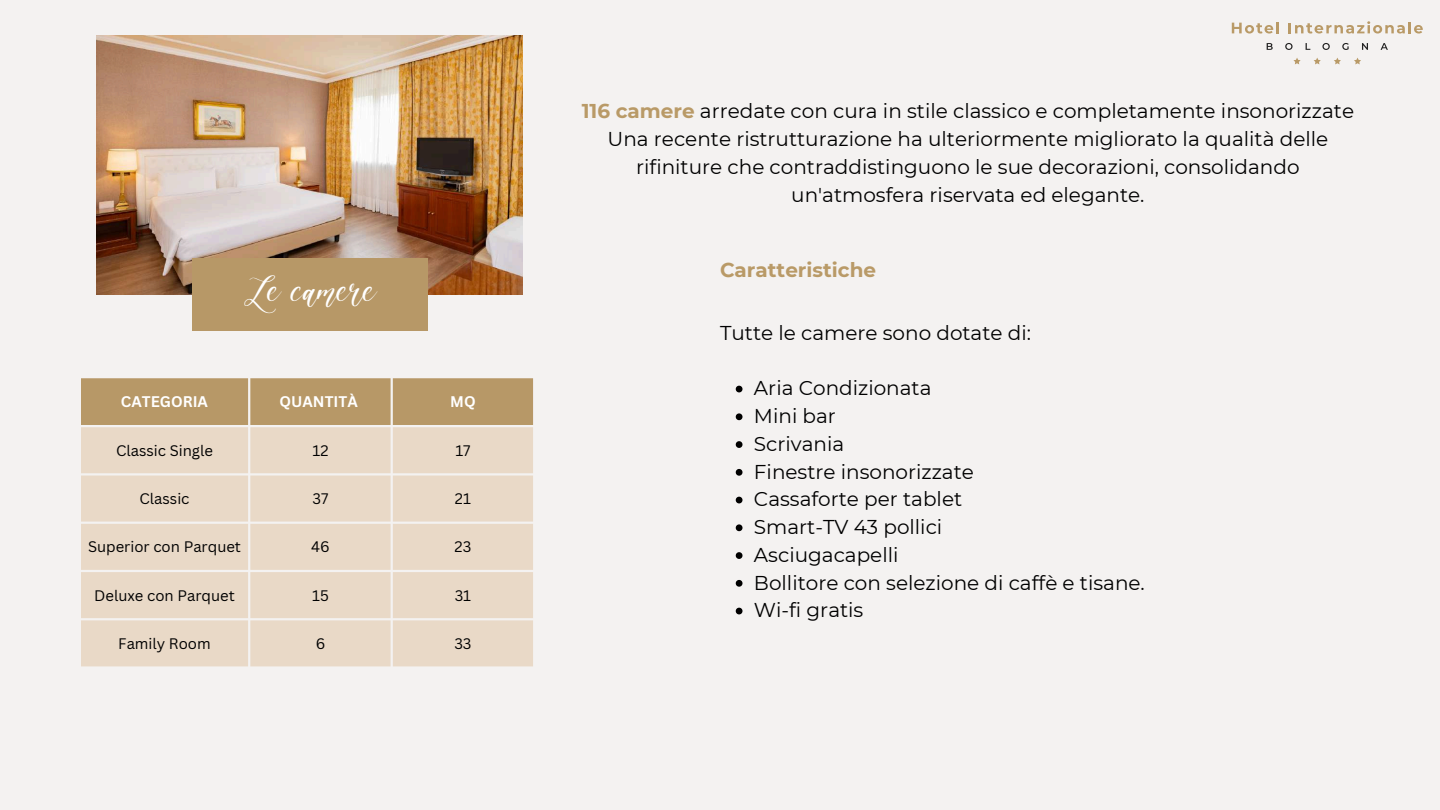
<style>
.page{position:relative;width:1440px;height:810px;background:#f4f2f1}
.page>*{position:absolute;margin:0;border:0;box-sizing:border-box;transform-origin:0 0}
.t1{font:48.7px "Elegante";color:#fff}
.t2{font:20px/27.8px "Montserrat";color:#000;text-align:center}
.t3{font:700 20px "Montserrat";color:#b99a67}
.t4{font:700 15px "Canva Sans";color:#fff}
.t5{font:14.9px "Canva Sans";color:#000}
.s1{font-weight:700;color:#b99a67}
</style>
<div class="page">
<img style="left:97px;top:35px;width:425px;height:259px">
<div style="left:192px;top:258px;width:235px;height:72px;background:#b79867"></div>
<svg style="left:1232px;top:22px;width:47px;height:12px"></svg>
<svg style="left:1289px;top:21px;width:134px;height:13px"></svg>
<svg style="left:1293px;top:58px;width:8px;height:6px"></svg>
<svg style="left:1314px;top:58px;width:7px;height:6px"></svg>
<svg style="left:1334px;top:58px;width:7px;height:6px"></svg>
<svg style="left:1354px;top:58px;width:7px;height:6px"></svg>
<svg style="left:1267px;top:43px;width:6px;height:7px"></svg>
<svg style="left:1285px;top:43px;width:8px;height:7px"></svg>
<svg style="left:1306px;top:43px;width:4px;height:7px"></svg>
<svg style="left:1322px;top:43px;width:8px;height:7px"></svg>
<svg style="left:1342px;top:43px;width:7px;height:7px"></svg>
<svg style="left:1362px;top:43px;width:6px;height:7px"></svg>
<svg style="left:1381px;top:43px;width:7px;height:7px"></svg>
<div style="left:81px;top:378px;width:452px;height:47px;background:#b79867"></div>
<div style="left:81px;top:427px;width:452px;height:239px;background:#e9d9c7"></div>
<svg style="left:736px;top:386px;width:6px;height:6px"></svg>
<svg style="left:736px;top:413px;width:6px;height:7px"></svg>
<svg style="left:736px;top:441px;width:6px;height:7px"></svg>
<svg style="left:736px;top:469px;width:6px;height:7px"></svg>
<svg style="left:736px;top:497px;width:6px;height:6px"></svg>
<svg style="left:736px;top:524px;width:6px;height:7px"></svg>
<svg style="left:736px;top:552px;width:6px;height:7px"></svg>
<svg style="left:736px;top:580px;width:6px;height:7px"></svg>
<svg style="left:736px;top:608px;width:6px;height:6px"></svg>
<h1 class="t1" style="left:246px;top:267px;width:131px">Le camere</h1>
<p class="t4" style="left:121px;top:391px;width:89px">CATEGORIA</p>
<p class="t4" style="left:280px;top:391px;width:80px">QUANTITÀ</p>
<p class="t4" style="left:450px;top:391px;width:27px">MQ</p>
<p class="t5" style="left:116px;top:440px;width:98px">Classic Single</p>
<p class="t5" style="left:312px;top:440px;width:18px">12</p>
<p class="t5" style="left:455px;top:440px;width:17px">17</p>
<p class="t5" style="left:140px;top:488px;width:52px">Classic</p>
<p class="t5" style="left:312px;top:488px;width:17px">37</p>
<p class="t5" style="left:455px;top:488px;width:18px">21</p>
<p class="t5" style="left:88px;top:536px;width:155px">Superior con Parquet</p>
<p class="t5" style="left:311px;top:536px;width:20px">46</p>
<p class="t5" style="left:455px;top:536px;width:18px">23</p>
<p class="t5" style="left:94px;top:585px;width:142px">Deluxe con Parquet</p>
<p class="t5" style="left:312px;top:585px;width:18px">15</p>
<p class="t5" style="left:455px;top:585px;width:18px">31</p>
<p class="t5" style="left:118px;top:633px;width:94px">Family Room</p>
<p class="t5" style="left:316px;top:633px;width:11px">6</p>
<p class="t5" style="left:454px;top:633px;width:19px">33</p>
<p class="t2" style="left:582px;top:97px;width:774px"><span class="s1">116 camere</span> arredate con cura in stile classico e completamente insonorizzate Una recente ristrutturazione ha ulteriormente migliorato la qualità delle rifiniture che contraddistinguono le sue decorazioni, consolidando un'atmosfera riservata ed elegante.</p>
<p class="t3" style="left:720px;top:258px;width:158px">Caratteristiche</p>
<p class="t2" style="left:720px;top:319px;width:313px">Tutte le camere sono dotate di:</p>
<p class="t2" style="left:754px;top:374px;width:392px;text-align:left">Aria Condizionata<br>Mini bar<br>Scrivania<br>Finestre insonorizzate<br>Cassaforte per tablet<br>Smart-TV 43 pollici<br>Asciugacapelli<br>Bollitore con selezione di caffè e tisane.<br>Wi-fi gratis</p>
</div>
